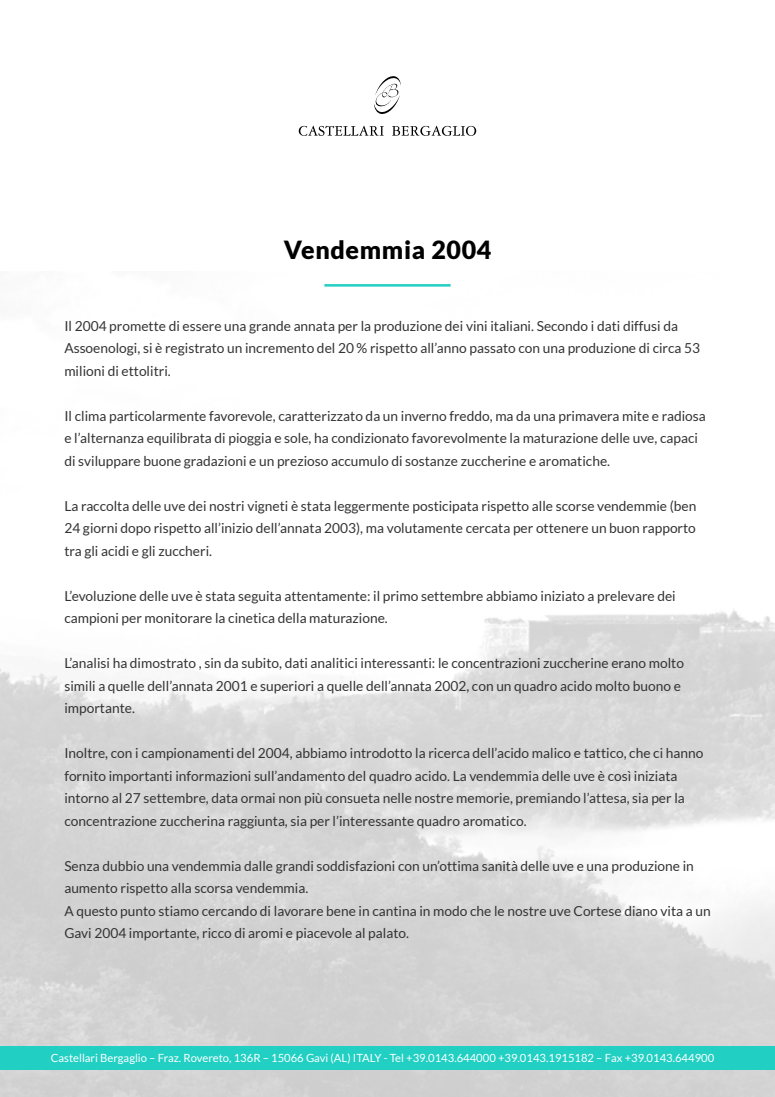
<style>
.page{position:relative;width:775px;height:1097px;background:#fff}
.page>*{position:absolute;margin:0;border:0;box-sizing:border-box;transform-origin:0 0}
.t1{font:900 25px "Lato";letter-spacing:.025em;color:#000}
.t2{font:13.75px/22.5px "Lato";color:#333}
.t3{font:11.25px "Lato";color:#fff}
</style>
<div class="page">
<img style="left:0;top:286px;width:775px;height:810px">
<div style="left:0;top:1045px;width:775px;height:24px;background:#21d0c3"></div>
<svg style="left:392px;top:126px;width:84px;height:10px"></svg>
<svg style="left:374px;top:76px;width:27px;height:38px"></svg>
<svg style="left:299px;top:126px;width:85px;height:10px"></svg>
<hr style="left:324px;top:284px;width:127px;height:2px;background:#21d0c3">
<h1 class="t1" style="left:284px;top:235px;width:209px">Vendemmia 2004</h1>
<p class="t2" style="left:64px;top:314px;width:637px">Il 2004 promette di essere una grande annata per la produzione dei vini italiani. Secondo i dati diffusi da<br>Assoenologi, si è registrato un incremento del 20 % rispetto all’anno passato con una produzione di circa 53 milioni di ettolitri.</p>
<p class="t2" style="left:64px;top:404px;width:643px">Il clima particolarmente favorevole, caratterizzato da un inverno freddo, ma da una primavera mite e radiosa e l’alternanza equilibrata di pioggia e sole, ha condizionato favorevolmente la maturazione delle uve, capaci di sviluppare buone gradazioni e un prezioso accumulo di sostanze zuccherine e aromatiche.</p>
<p class="t2" style="left:64px;top:494px;width:634px;text-align:justify">La raccolta delle uve dei nostri vigneti è stata leggermente posticipata rispetto alle scorse vendemmie (ben 24 giorni dopo rispetto all’inizio dell’annata 2003), ma volutamente cercata per ottenere un buon rapporto tra gli acidi e gli zuccheri.</p>
<p class="t2" style="left:64px;top:584px;width:613px">L’evoluzione delle uve è stata seguita attentamente: il primo settembre abbiamo iniziato a prelevare dei campioni per monitorare la cinetica della maturazione.</p>
<p class="t2" style="left:64px;top:652px;width:621px">L’analisi ha dimostrato , sin da subito, dati analitici interessanti: le concentrazioni zuccherine erano molto simili a quelle dell’annata 2001 e superiori a quelle dell’annata 2002, con un quadro acido molto buono e importante.</p>
<p class="t2" style="left:64px;top:742px;width:641px">Inoltre, con i campionamenti del 2004, abbiamo introdotto la ricerca dell’acido malico e tattico, che ci hanno fornito importanti informazioni sull’andamento del quadro acido. La vendemmia delle uve è così iniziata intorno al 27 settembre, data ormai non più consueta nelle nostre memorie, premiando l’attesa, sia per la concentrazione zuccherina raggiunta, sia per l’interessante quadro aromatico.</p>
<p class="t2" style="left:64px;top:854px;width:648px">Senza dubbio una vendemmia dalle grandi soddisfazioni con un’ottima sanità delle uve e una produzione in aumento rispetto alla scorsa vendemmia.<br>A questo punto stiamo cercando di lavorare bene in cantina in modo che le nostre uve Cortese diano vita a un Gavi 2004 importante, ricco di aromi e piacevole al palato.</p>
<p class="t3" style="left:51px;top:1051px;width:665px">Castellari Bergaglio – Fraz. Rovereto, 136R – 15066 Gavi (AL) ITALY - Tel +39.0143.644000 +39.0143.1915182 – Fax +39.0143.644900</p>
</div>
